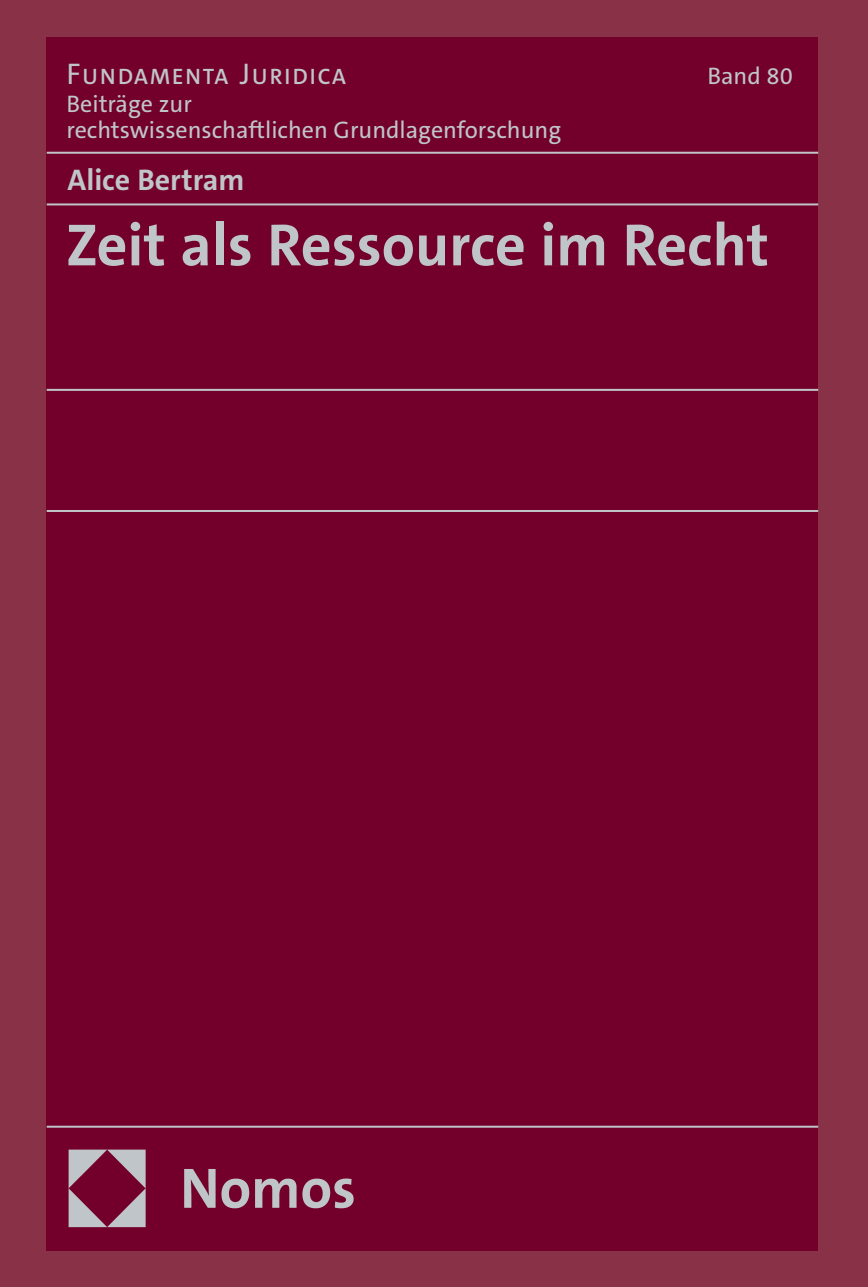
<style>
.page{position:relative;width:868px;height:1287px;background:#fff}
.page>*{position:absolute;margin:0;border:0;box-sizing:border-box;transform-origin:0 0}
.t1{font:700 60px "The Sans C5";color:#bfc5c8}
.t2{font:700 30px "The Sans C5";color:#bfc5c8}
.t3{font:24px/26px "The Sans C5";color:#bfc5c8}
.t4{font:600 22.4px "The Sans C5";letter-spacing:.085em;color:#bfc5c8}
.s1{font-weight:400;font-size:30px}
</style>
<div class="page">
<div style="left:0;top:0;width:867px;height:1287px;background:#893147"></div>
<div style="left:47px;top:37px;width:771px;height:1213px;background:#72002b"></div>
<hr style="left:47px;top:152px;width:771px;height:2px;background:#bfc5c8">
<hr style="left:47px;top:510px;width:771px;height:2px;background:#bfc5c8">
<hr style="left:47px;top:203px;width:771px;height:2px;background:#bfc5c8">
<hr style="left:47px;top:389px;width:771px;height:2px;background:#bfc5c8">
<hr style="left:47px;top:1126px;width:771px;height:2px;background:#bfc5c8">
<img style="left:69px;top:1149px;width:285px;height:78px">
<p class="t4" style="left:66px;top:62px;width:281px"><span class="s1">F</span>UNDAMENTA <span class="s1">J</span>URIDICA</p>
<p class="t3" style="left:707px;top:63px;width:87px">Band 80</p>
<p class="t3" style="left:66px;top:91px;width:496px">Beiträge zur<br>rechtswissenschaftlichen Grundlagenforschung</p>
<p class="t2" style="left:68px;top:161px;width:178px">Alice Bertram</p>
<h1 class="t1" style="left:66px;top:207px;width:704px">Zeit als Ressource im Recht</h1>
</div>
